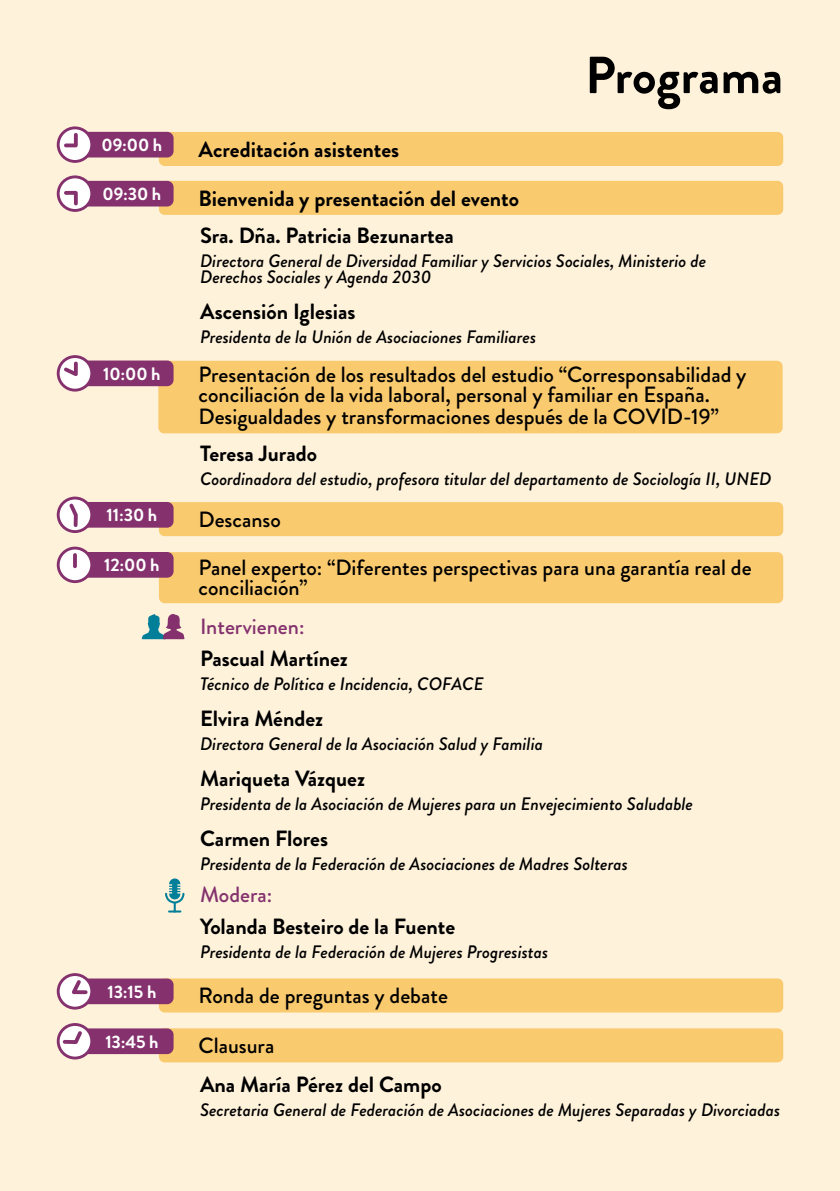
<style>
.page{position:relative;width:840px;height:1191px;background:#fff}
.page>*{position:absolute;margin:0;border:0;box-sizing:border-box;transform-origin:0 0}
.t1{font:700 52px "Brandon Grotesque";color:#000}
.t2{font:500 22px/20px "Brandon Grotesque";color:#000}
.t3{font:700 22px "Brandon Grotesque";color:#000}
.t4{font:500 22px "Brandon Grotesque";color:#84316d}
.t5{font:italic 500 18px/16px "Brandon Grotesque";color:#000}
.t6{font:700 18px "Brandon Grotesque";letter-spacing:-.01em;color:#fff}
</style>
<div class="page">
<div style="left:0;top:0;width:839px;height:1191px;background:#fef2db"></div>
<div style="left:159px;top:132px;width:623px;height:34px;background:#faca6f;border-radius:6px"></div>
<div style="left:72px;top:132px;width:101px;height:25px;background:#84316d;border-radius:6px"></div>
<svg style="left:57px;top:126px;width:36px;height:37px"></svg>
<div style="left:159px;top:1028px;width:623px;height:34px;background:#faca6f;border-radius:6px"></div>
<div style="left:72px;top:1028px;width:101px;height:26px;background:#84316d;border-radius:6px"></div>
<svg style="left:57px;top:1023px;width:36px;height:36px"></svg>
<div style="left:159px;top:978px;width:623px;height:34px;background:#faca6f;border-radius:6px"></div>
<div style="left:72px;top:978px;width:101px;height:26px;background:#84316d;border-radius:6px"></div>
<svg style="left:57px;top:973px;width:36px;height:36px"></svg>
<div style="left:159px;top:552px;width:623px;height:51px;background:#faca6f;border-radius:6px"></div>
<div style="left:72px;top:552px;width:101px;height:25px;background:#84316d;border-radius:6px"></div>
<svg style="left:57px;top:546px;width:36px;height:37px"></svg>
<hr style="left:73px;top:555px;width:4px;height:11px;background:#84316d">
<div style="left:159px;top:502px;width:623px;height:34px;background:#faca6f;border-radius:6px"></div>
<div style="left:72px;top:502px;width:101px;height:25px;background:#84316d;border-radius:6px"></div>
<svg style="left:57px;top:496px;width:36px;height:37px"></svg>
<div style="left:158px;top:361px;width:624px;height:72px;background:#faca6f;border-radius:6px"></div>
<div style="left:72px;top:360px;width:101px;height:26px;background:#84316d;border-radius:6px"></div>
<svg style="left:57px;top:355px;width:36px;height:36px"></svg>
<div style="left:159px;top:181px;width:623px;height:34px;background:#faca6f;border-radius:6px"></div>
<div style="left:72px;top:181px;width:101px;height:25px;background:#84316d;border-radius:6px"></div>
<svg style="left:57px;top:175px;width:36px;height:37px"></svg>
<svg style="left:165px;top:878px;width:19px;height:34px"></svg>
<svg style="left:142px;top:614px;width:42px;height:25px"></svg>
<p class="t6" style="left:102px;top:132px;width:62px">09:00 h</p>
<p class="t3" style="left:198px;top:134px;width:202px">Acreditación asistentes</p>
<p class="t6" style="left:102px;top:181px;width:60px">09:30 h</p>
<p class="t3" style="left:198px;top:182px;width:322px">Bienvenida y presentación del evento</p>
<h1 class="t1" style="left:584px;top:39px;width:199px">Programa</h1>
<p class="t3" style="left:200px;top:219px;width:255px">Sra. Dña. Patricia Bezunartea</p>
<p class="t5" style="left:200px;top:253px;width:507px">Directora General de Diversidad Familiar y Servicios Sociales, Ministerio de<br>Derechos Sociales y Agenda 2030</p>
<p class="t3" style="left:200px;top:295px;width:157px">Ascensión Iglesias</p>
<p class="t5" style="left:200px;top:329px;width:337px">Presidenta de la Unión de Asociaciones Familiares</p>
<p class="t6" style="left:103px;top:361px;width:59px">10:00 h</p>
<p class="t2" style="left:198px;top:365px;width:549px">Presentación de los resultados del estudio “Corresponsabilidad y conciliación de la vida laboral, personal y familiar en España.</p>
<p class="t2" style="left:198px;top:407px;width:521px">Desigualdades y transformaciones después de la COVID-19”</p>
<p class="t3" style="left:200px;top:438px;width:118px">Teresa Jurado</p>
<p class="t5" style="left:200px;top:471px;width:572px">Coordinadora del estudio, profesora titular del departamento de Sociología II, UNED</p>
<p class="t6" style="left:107px;top:502px;width:52px">11:30 h</p>
<p class="t2" style="left:198px;top:509px;width:84px">Descanso</p>
<p class="t6" style="left:104px;top:552px;width:57px">12:00 h</p>
<p class="t2" style="left:198px;top:558px;width:554px">Panel experto: “Diferentes perspectivas para una garantía real de conciliación”</p>
<p class="t4" style="left:200px;top:611px;width:106px">Intervienen:</p>
<p class="t3" style="left:200px;top:642px;width:149px">Pascual Martínez</p>
<p class="t5" style="left:200px;top:676px;width:285px">Técnico de Política e Incidencia, COFACE</p>
<p class="t3" style="left:200px;top:702px;width:125px">Elvira Méndez</p>
<p class="t5" style="left:200px;top:736px;width:344px">Directora General de la Asociación Salud y Familia</p>
<p class="t3" style="left:200px;top:762px;width:166px">Mariqueta Vázquez</p>
<p class="t5" style="left:200px;top:796px;width:494px">Presidenta de la Asociación de Mujeres para un Envejecimiento Saludable</p>
<p class="t3" style="left:200px;top:822px;width:129px">Carmen Flores</p>
<p class="t5" style="left:200px;top:856px;width:429px">Presidenta de la Federación de Asociaciones de Madres Solteras</p>
<p class="t4" style="left:200px;top:879px;width:74px">Modera:</p>
<p class="t3" style="left:200px;top:910px;width:256px">Yolanda Besteiro de la Fuente</p>
<p class="t5" style="left:200px;top:944px;width:349px">Presidenta de la Federación de Mujeres Progresistas</p>
<p class="t6" style="left:107px;top:978px;width:50px">13:15 h</p>
<p class="t2" style="left:198px;top:986px;width:251px">Ronda de preguntas y debate</p>
<p class="t6" style="left:105px;top:1028px;width:55px">13:45 h</p>
<p class="t2" style="left:198px;top:1036px;width:77px">Clausura</p>
<p class="t3" style="left:200px;top:1068px;width:243px">Ana María Pérez del Campo</p>
<p class="t5" style="left:200px;top:1102px;width:581px">Secretaria General de Federación de Asociaciones de Mujeres Separadas y Divorciadas</p>
</div>
